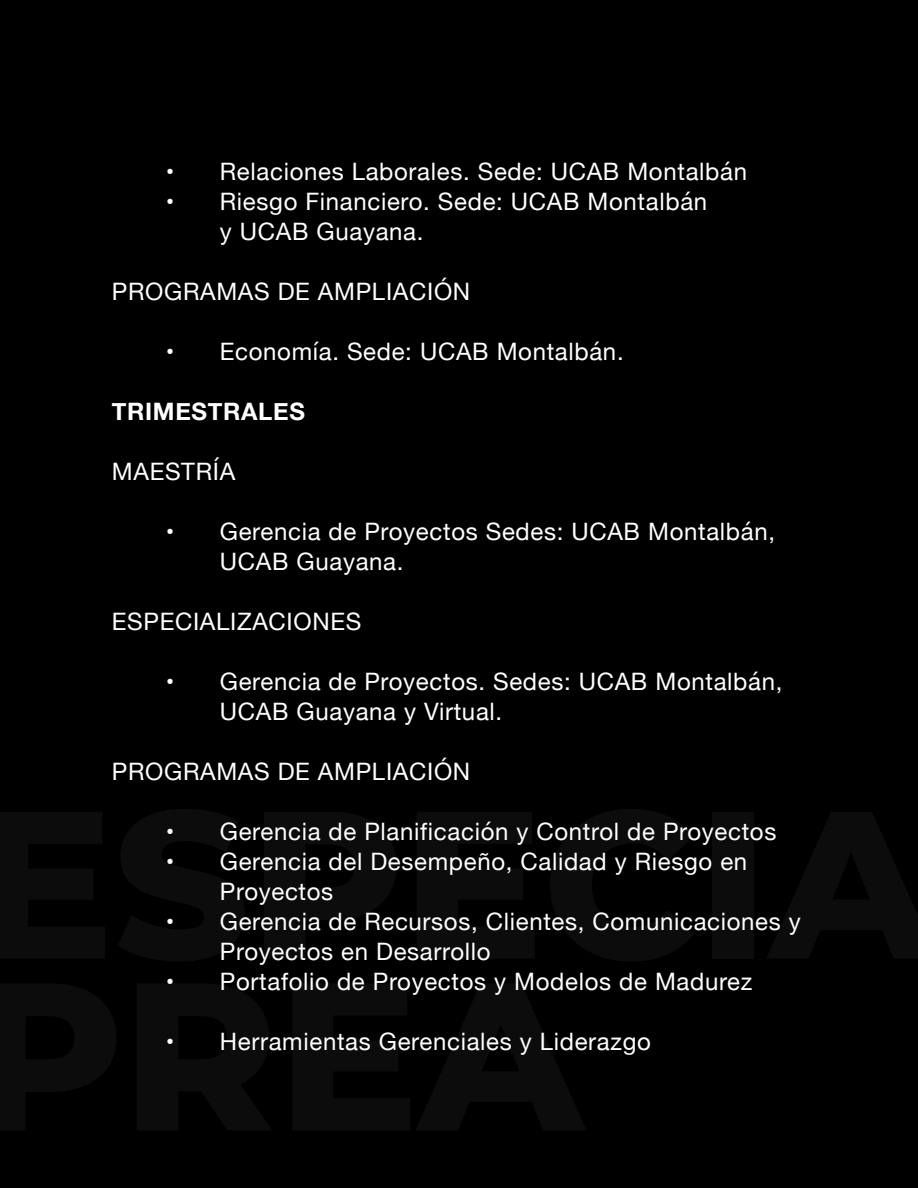
<style>
.page{position:relative;width:918px;height:1188px;background:#000}
.page>*{position:absolute;margin:0;border:0;box-sizing:border-box;transform-origin:0 0}
.t1{font:800 210px/171.8px "Montserrat";color:#fff}
.t2{font:24px/30px "Helvetica Neue";letter-spacing:.03em;color:#fff}
.t3{font:700 24px "Helvetica Neue";letter-spacing:.03em;color:#fff}
</style>
<div class="page">
<p class="t2" style="left:166px;top:158px;width:583px">• Relaciones Laborales. Sede: UCAB Montalbán</p>
<p class="t2" style="left:220px;top:188px;width:489px;text-indent:-54px">• Riesgo Financiero. Sede: UCAB Montalbán y UCAB Guayana.</p>
<p class="t2" style="left:112px;top:278px;width:360px">PROGRAMAS DE AMPLIACIÓN</p>
<p class="t2" style="left:166px;top:338px;width:459px">• Economía. Sede: UCAB Montalbán.</p>
<p class="t3" style="left:112px;top:393px;width:195px">TRIMESTRALES</p>
<p class="t2" style="left:112px;top:458px;width:125px">MAESTRÍA</p>
<p class="t2" style="left:220px;top:518px;width:557px;text-indent:-54px">• Gerencia de Proyectos Sedes: UCAB Montalbán,<br>UCAB Guayana.</p>
<p class="t2" style="left:112px;top:608px;width:251px">ESPECIALIZACIONES</p>
<p class="t2" style="left:220px;top:668px;width:564px;text-indent:-54px">• Gerencia de Proyectos. Sedes: UCAB Montalbán,<br>UCAB Guayana y Virtual.</p>
<p class="t2" style="left:112px;top:758px;width:360px">PROGRAMAS DE AMPLIACIÓN</p>
<h1 class="t1" style="left:-31px;top:787px;width:966px">ESPECIA<br>PREA</h1>
<p class="t2" style="left:166px;top:818px;width:612px">• Gerencia de Planificación y Control de Proyectos</p>
<p class="t2" style="left:220px;top:848px;width:529px;text-indent:-54px">• Gerencia del Desempeño, Calidad y Riesgo en<br>Proyectos</p>
<p class="t2" style="left:220px;top:908px;width:582px;text-indent:-54px">• Gerencia de Recursos, Clientes, Comunicaciones y<br>Proyectos en Desarrollo</p>
<p class="t2" style="left:166px;top:968px;width:588px">• Portafolio de Proyectos y Modelos de Madurez</p>
<p class="t2" style="left:166px;top:1028px;width:487px">• Herramientas Gerenciales y Liderazgo</p>
</div>
